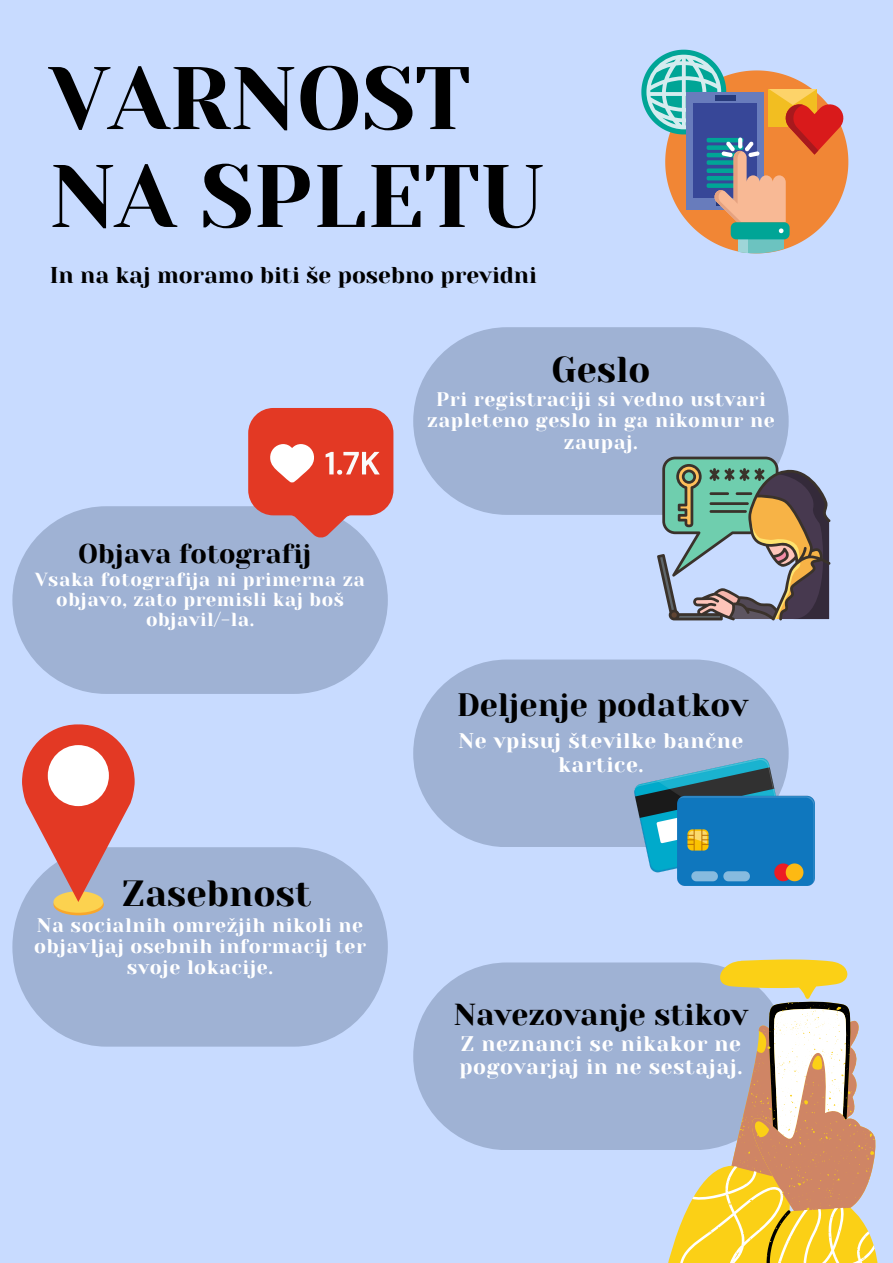
<style>
.page{position:relative;width:893px;height:1263px;background:#c8dbff}
.page>*{position:absolute;margin:0;border:0;box-sizing:border-box;transform-origin:0 0}
.t1{font:88.5px/97.9px "Yeseva One";color:#000}
.t2{font:36.3px "Yeseva One";color:#000}
.t3{font:35.85px "Yeseva One";color:#000}
.t4{font:32.33px "Yeseva One";color:#000}
.t5{font:30.3px "Yeseva One";color:#000}
.t6{font:27px "Yeseva One";color:#000}
.t7{font:22.8px "Yeseva One";color:#000}
.t8{font:21.15px/23.1px "Yeseva One";letter-spacing:.03em;color:#fff;text-align:center}
.t9{font:19.65px/21.4px "Yeseva One";letter-spacing:.03em;color:#fff;text-align:center}
.t10{font:18.9px/20.2px "Yeseva One";letter-spacing:.03em;color:#fff;text-align:center}
</style>
<div class="page">
<div style="left:413px;top:327px;width:375px;height:188px;background:#9fb2d4;border-radius:94px"></div>
<svg style="left:657px;top:457px;width:174px;height:163px"></svg>
<hr style="left:709px;top:492px;width:20px;height:3px;background:#3a322b">
<hr style="left:735px;top:492px;width:17px;height:3px;background:#3a322b">
<hr style="left:709px;top:502px;width:40px;height:3px;background:#3a322b">
<hr style="left:709px;top:510px;width:38px;height:3px;background:#3a322b">
<svg style="left:641px;top:50px;width:207px;height:203px"></svg>
<div style="left:12px;top:506px;width:376px;height:188px;background:#9fb2d4;border-radius:94px"></div>
<svg style="left:248px;top:408px;width:145px;height:130px"></svg>
<div style="left:413px;top:659px;width:375px;height:188px;background:#9fb2d4;border-radius:94px"></div>
<img style="left:634px;top:759px;width:180px;height:126px">
<div style="left:12px;top:847px;width:376px;height:199px;background:#9fb2d4;border-radius:97px"></div>
<div style="left:53px;top:894px;width:51px;height:21px;background:#f9a72b;border-radius:50%"></div>
<div style="left:53px;top:891px;width:50px;height:22px;background:#fcd24f;border-radius:50%"></div>
<svg style="left:22px;top:724px;width:113px;height:178px"></svg>
<div style="left:48px;top:745px;width:61px;height:61px;background:#fff;border-radius:50%"></div>
<div style="left:413px;top:962px;width:375px;height:188px;background:#9fb2d4;border-radius:94px"></div>
<svg style="left:668px;top:959px;width:210px;height:304px"></svg>
<svg style="left:731px;top:1001px;width:144px;height:262px"></svg>
<svg style="left:680px;top:1009px;width:194px;height:254px"></svg>
<h1 class="t1" style="left:50px;top:50px;width:495px">VARNOST<br>NA SPLETU</h1>
<p class="t7" style="left:50px;top:262px;width:488px">In na kaj moramo biti še posebno previdni</p>
<h3 class="t3" style="left:551px;top:349px;width:100px">Geslo</h3>
<h3 class="t6" style="left:78px;top:539px;width:235px">Objava fotografij</h3>
<p class="t10" style="left:35px;top:569px;width:331px">Vsaka fotografija ni primerna za objavo, zato premisli kaj boš objavil/-la.</p>
<h2 class="t2" style="left:122px;top:872px;width:191px">Zasebnost</h2>
<p class="t9" style="left:34px;top:914px;width:333px">Na socialnih omrežjih nikoli ne objavljaj osebnih informacij ter svoje lokacije.</p>
<p class="t9" style="left:427px;top:389px;width:349px">Pri registraciji si vedno ustvari zapleteno geslo in ga nikomur ne zaupaj.</p>
<h3 class="t4" style="left:457px;top:686px;width:293px">Deljenje podatkov</h3>
<p class="t8" style="left:458px;top:730px;width:286px">Ne vpisuj številke bančne kartice.</p>
<h3 class="t5" style="left:454px;top:997px;width:296px">Navezovanje stikov</h3>
<p class="t8" style="left:459px;top:1033px;width:285px;text-align:left">Z neznanci se nikakor ne pogovarjaj in ne sestajaj.</p>
</div>
